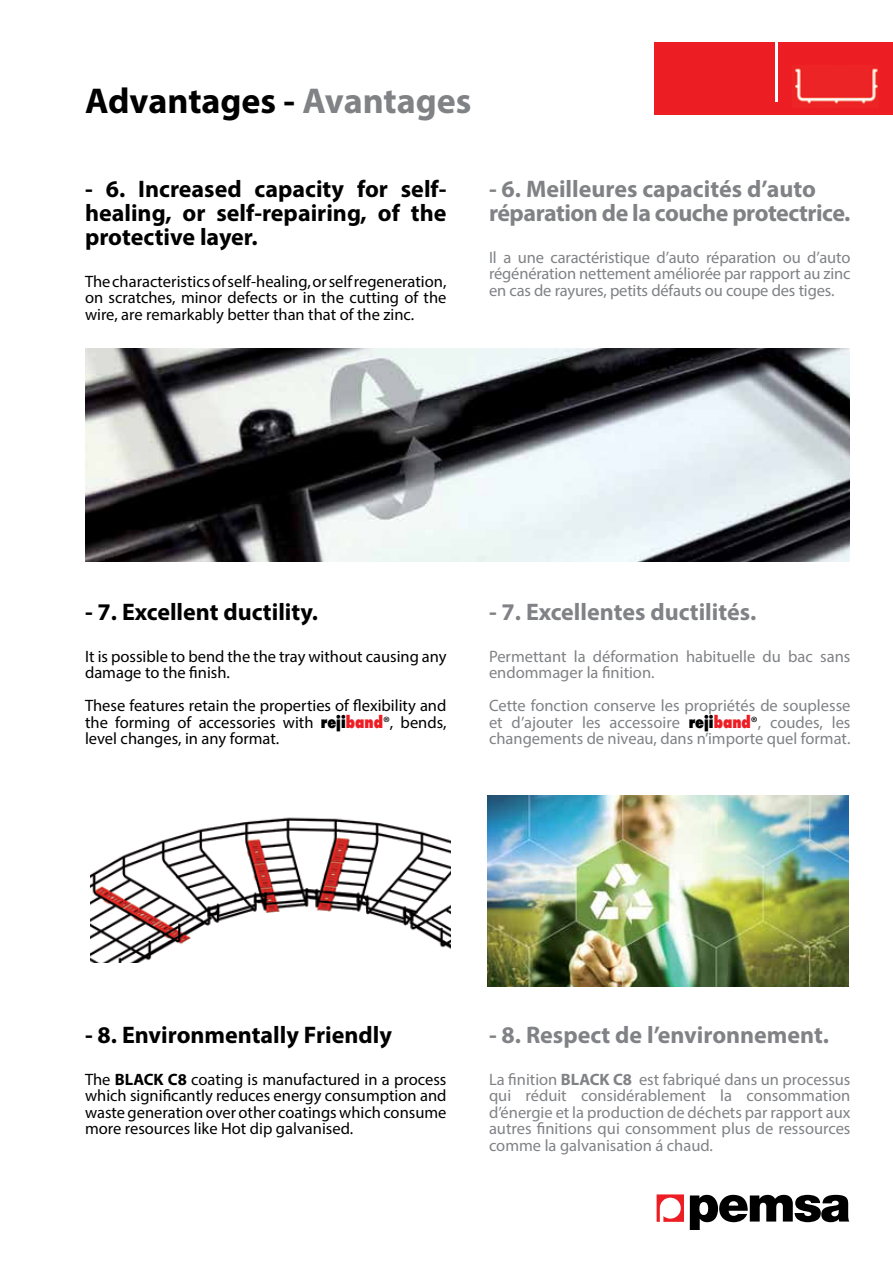
<style>
.page{position:relative;width:893px;height:1263px;background:#fff}
.page>*{position:absolute;margin:0;border:0;box-sizing:border-box;transform-origin:0 0}
.t1{font:700 36px "Myriad Pro";color:#000}
.t2{font:700 24px/24px "Myriad Pro";color:#000;text-align:justify}
.t3{font:700 24px/24px "Myriad Pro";letter-spacing:-.02em;color:#808285}
.t4{font:700 24px "Myriad Pro";color:#808285}
.t5{font:16.5px/16.5px "Myriad Pro";color:#808285;text-align:justify}
.t6{font:16.5px/16.5px "Myriad Pro";color:#000;text-align:justify}
.s1{color:#808285}
.s2{font-family:"Futurist";font-weight:800}
.s3{font-family:"Futurist";font-weight:800;color:#ed1d24}
.s4{font-family:"Futurist";font-weight:800;color:#000}
.s5{color:#000}
.s6{font-weight:700}
</style>
<div class="page">
<img style="left:85px;top:348px;width:764px;height:213px">
<img style="left:90px;top:817px;width:361px;height:145px">
<img style="left:488px;top:795px;width:360px;height:191px">
<div style="left:654px;top:43px;width:239px;height:72px;background:#ed1d24"></div>
<hr style="left:775px;top:43px;width:2px;height:59px;background:#fff">
<img style="left:795px;top:68px;width:83px;height:36px">
<svg style="left:690px;top:1195px;width:159px;height:35px"></svg>
<svg style="left:657px;top:1194px;width:27px;height:28px"></svg>
<h1 class="t1" style="left:85px;top:77px;width:388px">Advantages - <span class="s1">Avantages</span></h1>
<h2 class="t2" style="left:85px;top:176px;width:363px">- 6. Increased capacity for self&shy;healing, or self-repairing, of the protective layer.</h2>
<p class="t6" style="left:85px;top:273px;width:363px">The characteristics of self-healing, or self regeneration, on scratches, minor defects or in the cutting of the wire, are remarkably better than that of the zinc.</p>
<h2 class="t3" style="left:489px;top:176px;width:363px">- 6. Meilleures capacités d’auto réparation de la couche protectrice.</h2>
<p class="t5" style="left:489px;top:249px;width:363px">Il a une caractéristique d’auto réparation ou d’auto régénération nettement améliorée par rapport au zinc en cas de rayures, petits défauts ou coupe des tiges.</p>
<h2 class="t2" style="left:85px;top:599px;width:235px">- 7. Excellent ductility.</h2>
<p class="t6" style="left:85px;top:648px;width:363px">It is possible to bend the the tray without causing any damage to the finish.</p>
<p class="t6" style="left:85px;top:697px;width:363px">These features retain the properties of flexibility and the forming of accessories with <span class="s2">reji</span><span class="s3">band</span>®, bends, level changes, in any format.</p>
<h2 class="t4" style="left:489px;top:596px;width:269px">- 7. Excellentes ductilités.</h2>
<p class="t5" style="left:489px;top:648px;width:363px">Permettant la déformation habituelle du bac sans endommager la finition.</p>
<p class="t5" style="left:489px;top:697px;width:363px">Cette fonction conserve les propriétés de souplesse et d’ajouter les accessoire <span class="s4">reji</span><span class="s3">band</span><span class="s5">®</span>, coudes, les changements de niveau, dans n’importe quel format.</p>
<h2 class="t2" style="left:85px;top:1022px;width:308px">- 8. Environmentally Friendly</h2>
<p class="t6" style="left:85px;top:1071px;width:363px">The <span class="s6">BLACK C8</span> coating is manufactured in a process which significantly reduces energy consumption and waste generation over other coatings which consume more resources like Hot dip galvanised.</p>
<h2 class="t4" style="left:489px;top:1019px;width:342px">- 8. Respect de l’environnement.</h2>
<p class="t5" style="left:489px;top:1071px;width:363px">La finition <span class="s6">BLACK C8</span> est fabriqué dans un processus qui réduit considérablement la consommation d’énergie et la production de déchets par rapport aux autres finitions qui consomment plus de ressources comme la galvanisation á chaud.</p>
</div>
